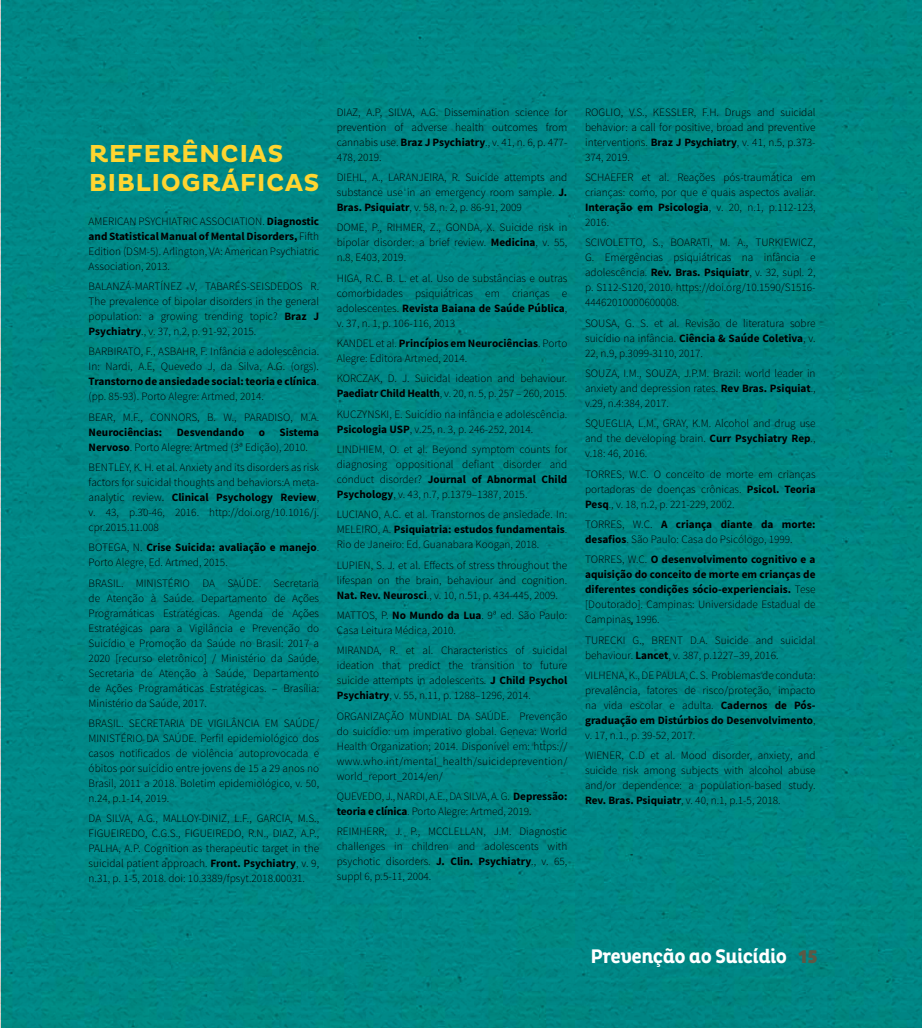
<style>
.page{position:relative;width:922px;height:1028px;background:#fff}
.page>*{position:absolute;margin:0;border:0;box-sizing:border-box;transform-origin:0 0}
.t1{font:700 25px/28.8px "Pluto";letter-spacing:.015em;color:#ffd530}
.t2{font:700 20px "Pluto Cond";letter-spacing:-.03em;color:#fff}
.t3{font:300 11.25px/15px "Source Sans Pro";color:#000;text-align:justify}
.t4{font:700 11.25px/15px "Source Sans Pro";color:#000;text-align:justify}
.s1{font-weight:700}
.s2{font-weight:300}
.s3{font-weight:900;font-size:18.75px;color:#5b5945}
</style>
<div class="page">
<img style="left:0;top:0;width:921px;height:1028px">
<h1 class="t1" style="left:89px;top:140px;width:232px">REFERÊNCIAS<br>BIBLIOGRÁFICAS</h1>
<p class="t3" style="left:89px;top:213px;width:232px">AMERICAN PSYCHIATRIC ASSOCIATION. <span class="s1">Diagnostic and Statistical Manual of Mental Disorders,</span> Fifth Edition (DSM-5). Arlington, VA: American Psychiatric Association, 2013.</p>
<p class="t3" style="left:89px;top:279px;width:232px">BALANZÁ-MARTÍNEZ V, TABARÉS-SEISDEDOS R.<br>The prevalence of bipolar disorders in the general population: a growing trending topic? <span class="s1">Braz J Psychiatry</span>., v. 37, n.2, p. 91-92, 2015.</p>
<p class="t3" style="left:89px;top:344px;width:232px">BARBIRATO, F., ASBAHR, F. Infância e adolescência.<br>In: Nardi, A.E, Quevedo J, da Silva, A.G. (orgs).<br><span class="s1">Transtorno de ansiedade social: teoria e clínica</span>. (pp. 85-93). Porto Alegre: Artmed, 2014.</p>
<p class="t3" style="left:89px;top:409px;width:232px">BEAR, M.F., CONNORS, B. W., PARADISO, M.A.</p>
<p class="t4" style="left:89px;top:424px;width:75px">Neurociências:</p>
<p class="t4" style="left:177px;top:424px;width:69px">Desvendando</p>
<p class="t4" style="left:259px;top:424px;width:8px">o</p>
<p class="t3" style="left:89px;top:424px;width:232px;text-indent:191px"><span class="s1">Sistema<br>Nervoso</span>. Porto Alegre: Artmed (3ª Edição), 2010.</p>
<p class="t3" style="left:89px;top:460px;width:232px">BENTLEY, K. H. et al. Anxiety and its disorders as risk factors for suicidal thoughts and behaviors:A meta&shy;analytic review. <span class="s1">Clinical Psychology Review</span>, v. 43, p.30-46, 2016. http://doi.org/10.1016/j. cpr.2015.11.008</p>
<p class="t3" style="left:89px;top:540px;width:232px">BOTEGA, N. <span class="s1">Crise Suicida: avaliação e manejo</span>.<br>Porto Alegre, Ed. Artmed, 2015.</p>
<p class="t3" style="left:89px;top:575px;width:232px">BRASIL. MINISTÉRIO DA SAÚDE. Secretaria de Atenção à Saúde. Departamento de Ações Programáticas Estratégicas. Agenda de Ações Estratégicas para a Vigilância e Prevenção do Suicídio e Promoção da Saúde no Brasil: 2017 a 2020 [recurso eletrônico] / Ministério da Saúde, Secretaria de Atenção à Saúde, Departamento de Ações Programáticas Estratégicas. – Brasília:<br>Ministério da Saúde, 2017.</p>
<p class="t3" style="left:89px;top:716px;width:232px">BRASIL. SECRETARIA DE VIGILÂNCIA EM SAÚDE/ MINISTÉRIO DA SAÚDE. Perfil epidemiológico dos casos notificados de violência autoprovocada e óbitos por suicídio entre jovens de 15 a 29 anos no Brasil, 2011 a 2018. Boletim epidemiológico, v. 50, n.24, p.1-14, 2019.</p>
<p class="t3" style="left:89px;top:811px;width:232px">DA SILVA, A.G., MALLOY-DINIZ, L.F., GARCIA, M.S., FIGUEIREDO, C.G.S., FIGUEIREDO, R.N., DIAZ, A.P., PALHA, A.P. Cognition as therapeutic target in the suicidal patient approach. <span class="s1">Front. Psychiatry</span>, v. 9, n.31, p. 1-5, 2018. doi: 10.3389/fpsyt.2018.00031.</p>
<p class="t3" style="left:337px;top:104px;width:232px">DIAZ, A.P, SILVA, A.G. Dissemination science for prevention of adverse health outcomes from cannabis use. <span class="s1">Braz J Psychiatry</span>., v. 41, n. 6, p. 477- 478, 2019.</p>
<p class="t3" style="left:337px;top:170px;width:232px">DIEHL, A., LARANJEIRA, R. Suicide attempts and substance use in an emergency room sample. <span class="s1">J.<br>Bras. Psiquiatr</span>, v. 58, n. 2, p. 86-91, 2009</p>
<p class="t3" style="left:337px;top:220px;width:232px">DOME, P., RIHMER, Z., GONDA, X. Suicide risk in bipolar disorder: a brief review. <span class="s1">Medicina</span>, v. 55, n.8, E403, 2019.</p>
<p class="t3" style="left:337px;top:270px;width:232px">HIGA, R.C. B. L. et al. Uso de substâncias e outras comorbidades psiquiátricas em crianças e adolescentes. <span class="s1">Revista Baiana de Saúde Pública</span>, v. 37, n. 1, p. 106-116, 2013</p>
<p class="t3" style="left:337px;top:336px;width:232px">KANDEL et al. <span class="s1">Princípios em Neurociências</span>. Porto<br>Alegre: Editora Artmed, 2014.</p>
<p class="t3" style="left:337px;top:371px;width:232px">KORCZAK, D. J. Suicidal ideation and behaviour.<br><span class="s1">Paediatr Child Health</span>, v. 20, n. 5, p. 257 – 260, 2015.</p>
<p class="t3" style="left:337px;top:406px;width:232px">KUCZYNSKI, E. Suicídio na infância e adolescência.<br><span class="s1">Psicologia USP</span>, v.25, n. 3, p. 246-252, 2014.</p>
<p class="t3" style="left:337px;top:442px;width:232px">LINDHIEM, O. et al. Beyond symptom counts for diagnosing oppositional defiant disorder and conduct disorder? <span class="s1">Journal of Abnormal Child Psychology</span>, v. 43, n.7, p.1379–1387, 2015.</p>
<p class="t3" style="left:337px;top:507px;width:232px">LUCIANO, A.C. et al. Transtornos de ansiedade. In:<br>MELEIRO, A. <span class="s1">Psiquiatria: estudos fundamentais</span>.<br>Rio de Janeiro: Ed. Guanabara Koogan, 2018.</p>
<p class="t3" style="left:337px;top:557px;width:232px">LUPIEN, S. J. et al. Effects of stress throughout the lifespan on the brain, behaviour and cognition.<br><span class="s1">Nat. Rev. Neurosci</span>., v. 10, n.51, p. 434-445, 2009.</p>
<p class="t3" style="left:337px;top:608px;width:232px">MATTOS, P. <span class="s1">No Mundo da Lua</span>. 9ª ed. São Paulo:<br>Casa Leitura Médica, 2010.</p>
<p class="t3" style="left:337px;top:643px;width:232px">MIRANDA, R. et al. Characteristics of suicidal ideation that predict the transition to future suicide attempts in adolescents. <span class="s1">J Child Psychol Psychiatry</span>, v. 55, n.11, p. 1288–1296, 2014.</p>
<p class="t3" style="left:337px;top:708px;width:232px">ORGANIZAÇÃO MUNDIAL DA SAÚDE. Prevenção do suicídio: um imperativo global. Geneva: World Health Organization; 2014. Disponível em: https:// www.who.int/mental_health/suicideprevention/ world_report_2014/en/</p>
<p class="t3" style="left:337px;top:789px;width:232px">QUEVEDO, J., NARDI, A.E., DA SILVA, A. G. <span class="s1">Depressão: teoria e clínica</span>. Porto Alegre: Artmed, 2019.</p>
<p class="t3" style="left:337px;top:824px;width:232px">REIMHERR, J. P., MCCLELLAN, J.M. Diagnostic challenges in children and adolescents with psychotic disorders. <span class="s1">J. Clin. Psychiatry</span>., v. 65, suppl 6, p.5-11, 2004.</p>
<p class="t3" style="left:585px;top:104px;width:232px">ROGLIO, V.S., KESSLER, F.H. Drugs and suicidal behavior: a call for positive, broad and preventive interventions. <span class="s1">Braz J Psychiatry</span>, v. 41, n.5, p.373- 374, 2019.</p>
<p class="t3" style="left:585px;top:170px;width:232px">SCHAEFER et al. Reações pós-traumática em crianças: como, por que e quais aspectos avaliar.<br><span class="s1">Interação em Psicologia</span>, v. 20, n.1, p.112-123, 2016.</p>
<p class="t3" style="left:585px;top:235px;width:232px">SCIVOLETTO, S., BOARATI, M. A., TURKIEWICZ, G. Emergências psiquiátricas na infância e adolescência. <span class="s1">Rev. Bras. Psiquiatr</span>, v. 32, supl. 2, p. S112-S120, 2010. https://doi.org/10.1590/S1516- 44462010000600008.</p>
<p class="t3" style="left:585px;top:315px;width:232px">SOUSA, G. S. et al. Revisão de literatura sobre suicídio na infância. <span class="s1">Ciência &amp; Saúde Coletiva</span>, v.<br>22, n.9, p.3099-3110, 2017.</p>
<p class="t3" style="left:585px;top:366px;width:232px">SOUZA, I.M., SOUZA, J.P.M. Brazil: world leader in anxiety and depression rates. <span class="s1">Rev Bras. Psiquiat</span>., v.29, n.4:384, 2017.</p>
<p class="t3" style="left:585px;top:416px;width:232px">SQUEGLIA, L.M., GRAY, K.M. Alcohol and drug use and the developing brain. <span class="s1">Curr Psychiatry Rep</span>., v.18: 46, 2016.</p>
<p class="t3" style="left:585px;top:466px;width:232px">TORRES, W.C. O conceito de morte em crianças portadoras de doenças crônicas. <span class="s1">Psicol. Teoria Pesq</span>., v. 18, n.2, p. 221-229, 2002.</p>
<p class="t3" style="left:585px;top:517px;width:232px">TORRES, W.C. <span class="s1">A criança diante da morte: desafios</span>. São Paulo: Casa do Psicólogo, 1999.</p>
<p class="t4" style="left:585px;top:552px;width:232px"><span class="s2">TORRES, W.C.</span> O desenvolvimento cognitivo e a aquisição do conceito de morte em crianças de diferentes condições sócio-experienciais. <span class="s2">Tese [Doutorado]. Campinas: Universidade Estadual de Campinas, 1996.</span></p>
<p class="t3" style="left:585px;top:632px;width:232px">TURECKI G., BRENT D.A. Suicide and suicidal behaviour. <span class="s1">Lancet</span>, v. 387, p.1227–39, 2016.</p>
<p class="t3" style="left:585px;top:667px;width:232px">VILHENA, K., DE PAULA, C. S. Problemas de conduta: prevalência, fatores de risco/proteção, impacto na vida escolar e adulta. <span class="s1">Cadernos de Pós&shy;graduação em Distúrbios do Desenvolvimento</span>, v. 17, n.1., p. 39-52, 2017.</p>
<p class="t3" style="left:585px;top:748px;width:232px">WIENER, C.D et al. Mood disorder, anxiety, and suicide risk among subjects with alcohol abuse and/or dependence: a population-based study.<br><span class="s1">Rev. Bras. Psiquiatr</span>, v. 40, n.1, p.1-5, 2018.</p>
<h2 class="t2" style="left:590px;top:945px;width:228px">Prevenção ao Suicídio <span class="s3">15</span></h2>
</div>
